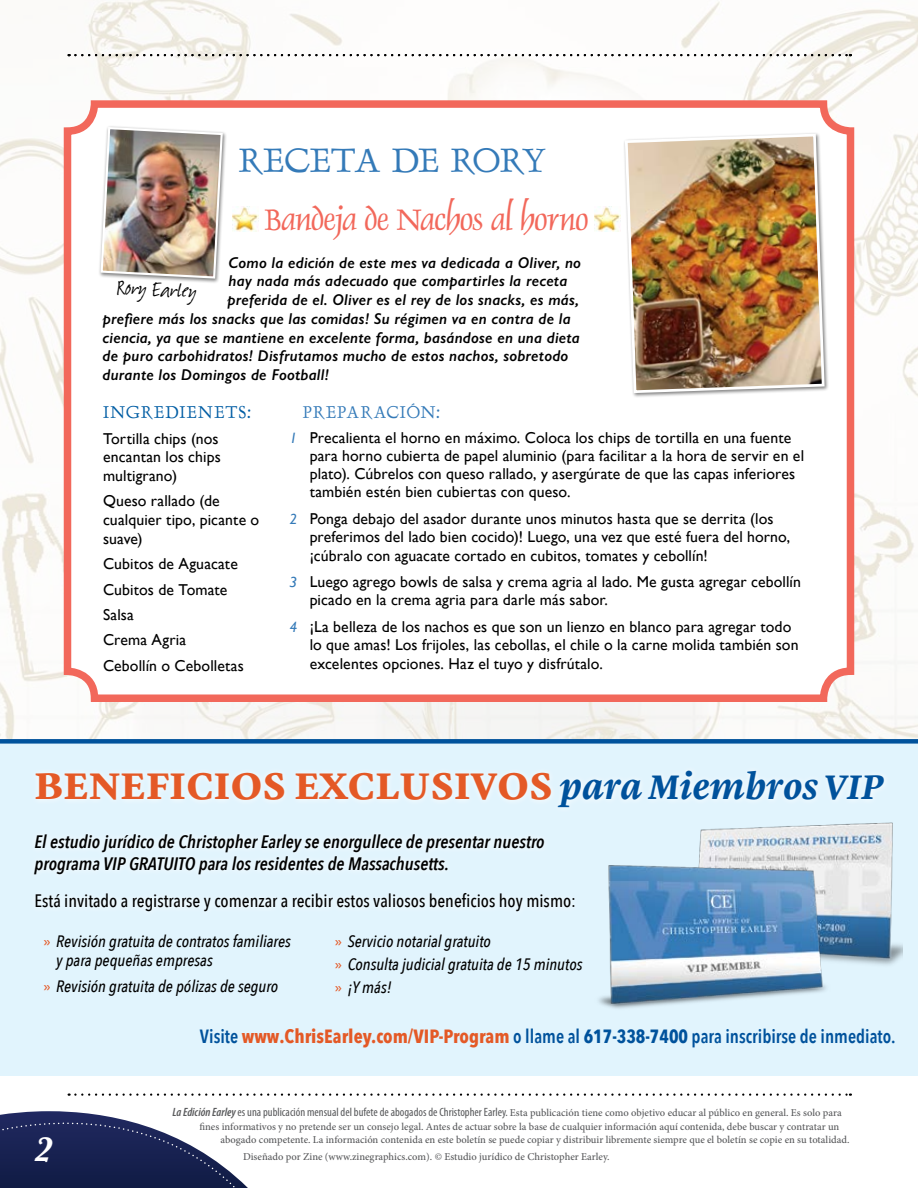
<style>
.page{position:relative;width:918px;height:1188px;background:#fff}
.page>*{position:absolute;margin:0;border:0;box-sizing:border-box;transform-origin:0 0}
.t1{font:38.4px "Dauphin";letter-spacing:-.01em;color:#347ab8;scale:1.05 1}
.t2{font:700 37.5px "Malabar LT Pro";color:#e45926}
.t3{font:italic 700 35.25px "Baskerville";color:#fff}
.t4{font:33.75px "Dauphin";letter-spacing:-.015em;color:#f2685b}
.t5{font:23.4px "Suomi Hand Script";color:#000}
.t6{font:19.5px "Dauphin";letter-spacing:.065em;color:#005da4}
.t7{font:19.5px "Dauphin";letter-spacing:.05em;color:#347ab8}
.t8{font:600 19.2px "Avenir Next Condensed";color:#00529c;scale:.95 1}
.t9{font:italic 600 18px/22.5px "Avenir Next Condensed";color:#000}
.t10{font:500 18px "Avenir Next Condensed";color:#000}
.t11{font:italic 500 16.5px/23.2px "Avenir Next Condensed";color:#000}
.t12{font:15.75px/18.1px "Gill Sans";letter-spacing:.01em;color:#000}
.t13{font:italic 600 15.75px "Gill Sans";letter-spacing:.015em;color:#000}
.t14{font:500 10.5px "Minion Pro";color:#58595b}
.s1{font-style:italic;font-size:15px;color:#347ab8}
.s2{font-style:italic;font-size:34.5px;color:#00529c}
.s3{font-family:"Avant Garde IT Cby BT";font-style:normal;color:#e45926}
.s4{font-weight:700;color:#e45926}
.s5{font-weight:700}
.s6{font-family:"Myriad Pro";font-weight:600;font-style:italic;font-stretch:condensed;font-size:12px}
.s7{font-family:"Myriad Pro";font-weight:400;font-stretch:condensed;font-size:12px}
</style>
<div class="page">
<img style="left:0;top:0;width:918px;height:739px">
<svg style="left:69px;top:54px;width:782px;height:2px"></svg>
<div style="left:0;top:741px;width:918px;height:335px;background:#e1f4fd"></div>
<div style="left:0;top:739px;width:918px;height:5px;background:#00529c"></div>
<svg style="left:0;top:1093px;width:851px;height:95px"></svg>
<img style="left:830px;top:822px;width:73px;height:143px">
<img style="left:598px;top:918px;width:232px;height:91px">
<svg style="left:35px;top:771px;width:855px;height:147px"></svg>
<div style="left:68px;top:104px;width:782px;height:594px;background:#fff;border-radius:27px"></div>
<div style="left:64px;top:100px;width:790px;height:602px;border:8px solid #f2685b;border-radius:27px"></div>
<img style="left:233px;top:206px;width:26px;height:26px">
<img style="left:595px;top:206px;width:26px;height:26px">
<div style="left:99px;top:125px;width:129px;height:158px;background:#000;opacity:.5"></div>
<img style="left:99px;top:126px;width:125px;height:154px">
<div style="left:623px;top:132px;width:206px;height:266px;background:#000;opacity:.5"></div>
<img style="left:623px;top:132px;width:203px;height:263px">
<h1 class="t1" style="left:239px;top:136px;width:294px">RECETA DE RORY</h1>
<h3 class="t4" style="left:265px;top:199px;width:325px">Bandeja de Nachos al horno</h3>
<p class="t13" style="left:229px;top:253px;width:354px">Como la edición de este mes va dedicada a Oliver, no</p>
<p class="t13" style="left:229px;top:272px;width:340px">hay nada más adecuado que compartirles la receta</p>
<p class="t13" style="left:227px;top:290px;width:354px">preferida de el. Oliver es el rey de los snacks, es más,</p>
<p class="t13" style="left:103px;top:309px;width:470px">prefiere más los snacks que las comidas! Su régimen va en contra de la</p>
<p class="t13" style="left:103px;top:328px;width:479px">ciencia, ya que se mantiene en excelente forma, basándose en una dieta</p>
<p class="t13" style="left:103px;top:346px;width:467px">de puro carbohidratos! Disfrutamos mucho de estos nachos, sobretodo</p>
<p class="t13" style="left:103px;top:365px;width:228px">durante los Domingos de Football!</p>
<h3 class="t5" style="left:118px;top:276px;width:81px;rotate:3deg">Rory Earley</h3>
<p class="t6" style="left:103px;top:400px;width:150px">INGREDIENETS:</p>
<p class="t12" style="left:103px;top:429px;width:119px;line-height:18.8px">Tortilla chips (nos encantan los chips multigrano)</p>
<p class="t12" style="left:103px;top:491px;width:158px;line-height:18.8px">Queso rallado (de cualquier tipo, picante o suave)</p>
<p class="t12" style="left:103px;top:551px;width:142px;line-height:25.3px">Cubitos de Aguacate<br>Cubitos de Tomate<br>Salsa<br>Crema Agria<br>Cebollín o Cebolletas</p>
<p class="t7" style="left:303px;top:400px;width:139px">PREPARACIÓN:</p>
<p class="t12" style="left:310px;top:428px;width:496px;text-indent:-20px"><span class="s1">1</span> Precalienta el horno en máximo. Coloca los chips de tortilla en una fuente para horno cubierta de papel aluminio (para facilitar a la hora de servir en el plato). Cúbrelos con queso rallado, y asergúrate de que las capas inferiores también estén bien cubiertas con queso.</p>
<p class="t12" style="left:310px;top:510px;width:482px;text-indent:-20px"><span class="s1">2</span> Ponga debajo del asador durante unos minutos hasta que se derrita (los preferimos del lado bien cocido)! Luego, una vez que esté fuera del horno, ¡cúbralo con aguacate cortado en cubitos, tomates y cebollín!</p>
<p class="t12" style="left:310px;top:573px;width:493px;text-indent:-20px"><span class="s1">3</span> Luego agrego bowls de salsa y crema agria al lado. Me gusta agregar cebollín picado en la crema agria para darle más sabor.</p>
<p class="t12" style="left:310px;top:618px;width:490px;text-indent:-20px"><span class="s1">4</span> ¡La belleza de los nachos es que son un lienzo en blanco para agregar todo lo que amas! Los frijoles, las cebollas, el chile o la carne molida también son excelentes opciones. Haz el tuyo y disfrútalo.</p>
<h2 class="t2" style="left:35px;top:757px;width:850px">BENEFICIOS EXCLUSIVOS <span class="s2">para Miembros VIP</span></h2>
<p class="t9" style="left:35px;top:830px;width:512px">El estudio jurídico de Christopher Earley se enorgullece de presentar nuestro programa VIP GRATUITO para los residentes de Massachusetts.</p>
<p class="t10" style="left:35px;top:890px;width:543px">Está invitado a registrarse y comenzar a recibir estos valiosos beneficios hoy mismo:</p>
<p class="t11" style="left:56px;top:931px;width:236px;line-height:19.5px;text-indent:-13px"><span class="s3">»</span> Revisión gratuita de contratos familiares y para pequeñas empresas</p>
<p class="t11" style="left:43px;top:975px;width:237px"><span class="s3">»</span> Revisión gratuita de pólizas de seguro</p>
<p class="t11" style="left:334px;top:929px;width:250px"><span class="s3">»</span> Servicio notarial gratuito<br><span class="s3">»</span> Consulta judicial gratuita de 15 minutos <span class="s3">»</span> ¡Y más!</p>
<h3 class="t3" style="left:34px;top:1125px;width:20px">2</h3>
<p class="t8" style="left:200px;top:1020px;width:734px">Visite <span class="s4">www.ChrisEarley.com/VIP-Program</span> o llame al <span class="s5">617-338-7400</span> para inscribirse de inmediato.</p>
<p class="t14" style="left:172px;top:1106px;width:671px"><span class="s6">La Edición Earley</span> <span class="s7">es una publicación mensual del bufete de abogados de Christopher Earley.</span> Esta publicación tiene como objetivo educar al público en general. Es solo para</p>
<p class="t14" style="left:200px;top:1119px;width:641px">fines informativos y no pretende ser un consejo legal. Antes de actuar sobre la base de cualquier información aquí contenida, debe buscar y contratar un</p>
<p class="t14" style="left:221px;top:1133px;width:630px">abogado competente. La información contenida en este boletín se puede copiar y distribuir libremente siempre que el boletín se copie en su totalidad.</p>
<p class="t14" style="left:243px;top:1149px;width:368px">Diseñado por Zine (www.zinegraphics.com). © Estudio jurídico de Christopher Earley.</p>
</div>
